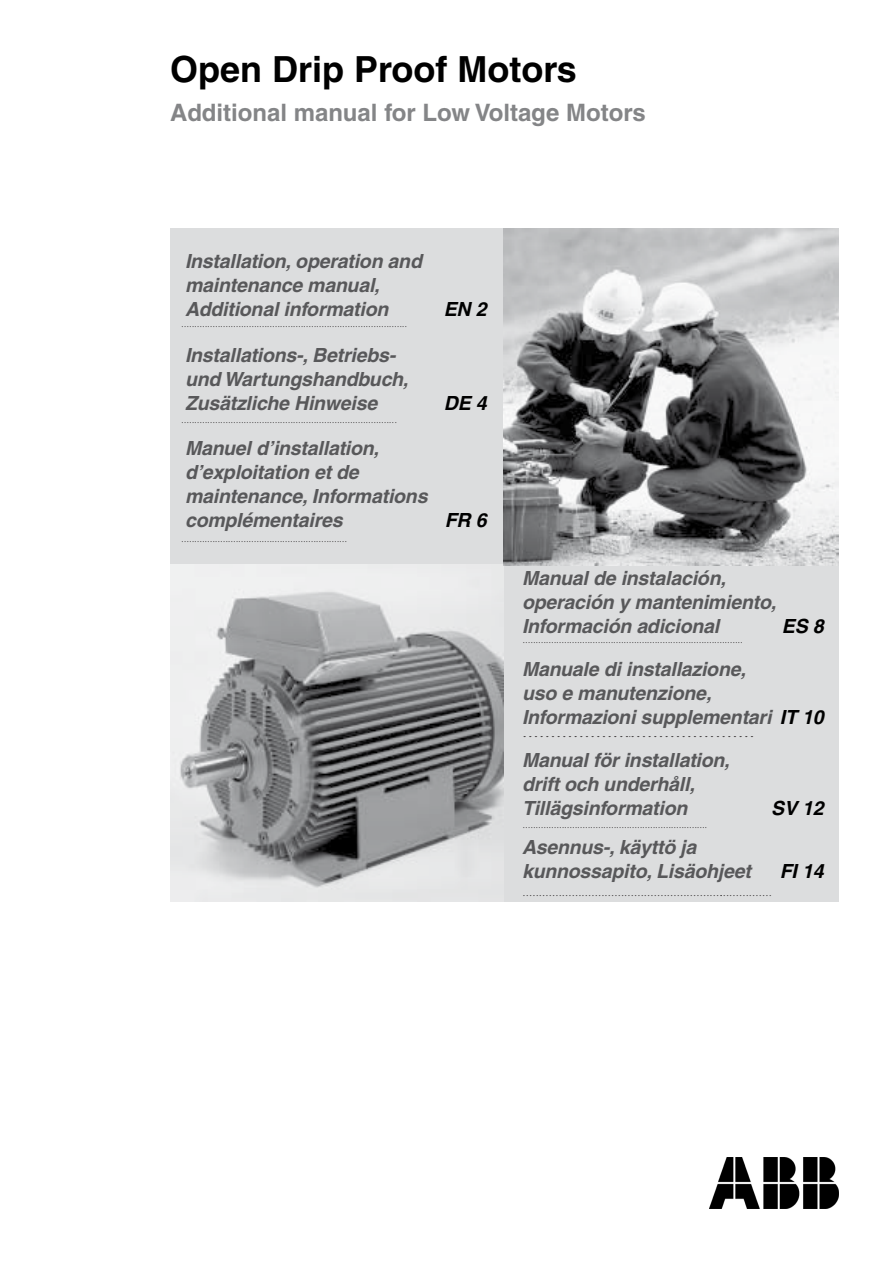
<style>
.page{position:relative;width:893px;height:1263px;background:#fff}
.page>*{position:absolute;margin:0;border:0;box-sizing:border-box;transform-origin:0 0}
.t1{font:700 36px "Helvetica";color:#000}
.t2{font:700 24px "Helvetica";color:#848587}
.t3{font:italic 700 19.5px/24px "Helvetica";letter-spacing:-.01em;color:#58585a}
.t4{font:italic 700 19.5px "Helvetica";letter-spacing:-.01em;color:#000}
.t5{font:700 5.85px "Times New Roman";color:#231f20}
.t6{font:700 5.85px "Times New Roman";color:#231f20;scale:1.26 1}
.t7{font:700 5.85px "Times New Roman";color:#231f20;scale:2.21 1}
.s1{color:#000}
</style>
<div class="page">
<div style="left:504px;top:565px;width:335px;height:337px;background:#dcddde"></div>
<div style="left:170px;top:228px;width:334px;height:337px;background:#dcddde"></div>
<img style="left:170px;top:565px;width:334px;height:337px">
<img style="left:504px;top:228px;width:335px;height:337px">
<img style="left:709px;top:1158px;width:130px;height:51px">
<h1 class="t1" style="left:170px;top:47px;width:408px">Open Drip Proof Motors</h1>
<p class="t2" style="left:170px;top:97px;width:477px">Additional manual for Low Voltage Motors</p>
<p class="t3" style="left:185px;top:249px;width:238px">Installation, operation and maintenance manual,<br>Additional information</p>
<p class="t5" style="left:182px;top:321px;width:226px">.......................................................................................</p>
<p class="t3" style="left:185px;top:343px;width:225px">Installations-, Betriebs&shy;und Wartungshandbuch,<br>Zusätzliche Hinweise</p>
<p class="t5" style="left:182px;top:417px;width:216px">...................................................................................</p>
<p class="t3" style="left:185px;top:436px;width:244px">Manuel d’installation, d’exploitation et de maintenance, Informations complémentaires</p>
<p class="t5" style="left:182px;top:536px;width:166px">................................................................</p>
<p class="t4" style="left:444px;top:297px;width:44px">EN 2</p>
<p class="t4" style="left:444px;top:391px;width:44px">DE 4</p>
<p class="t4" style="left:445px;top:508px;width:43px">FR 6</p>
<p class="t3" style="left:522px;top:565px;width:256px">Manual de instalación, operación y mantenimiento,<br>Información adicional</p>
<p class="t4" style="left:782px;top:614px;width:43px">ES 8</p>
<p class="t3" style="left:522px;top:657px;width:303px">Manuale di installazione,<br>uso e manutenzione,<br>Informazioni supplementari <span class="s1">IT 10</span></p>
<p class="t3" style="left:522px;top:748px;width:209px">Manual för installation, drift och underhåll,<br>Tillägsinformation</p>
<p class="t5" style="left:523px;top:637px;width:220px">.....................................................................................</p>
<p class="t7" style="left:523px;top:731px;width:106px">.........................................</p>
<p class="t5" style="left:629px;top:731px;width:3px">.</p>
<p class="t4" style="left:771px;top:796px;width:54px">SV 12</p>
<p class="t5" style="left:523px;top:822px;width:185px">.......................................................................</p>
<p class="t3" style="left:522px;top:835px;width:230px">Asennus-, käyttö ja kunnossapito, Lisäohjeet</p>
<p class="t6" style="left:523px;top:889px;width:198px">............................................................................</p>
<p class="t5" style="left:721px;top:889px;width:3px">.</p>
<p class="t4" style="left:780px;top:860px;width:45px">FI 14</p>
</div>
